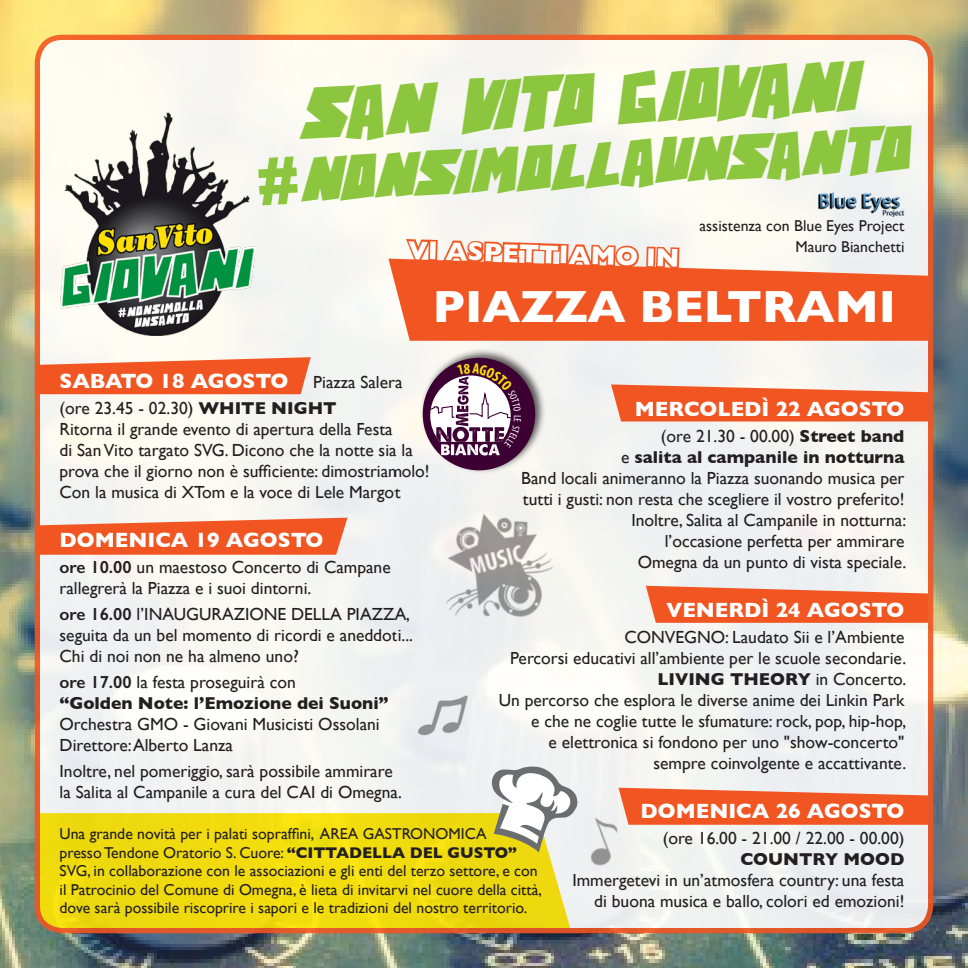
<style>
.page{position:relative;width:968px;height:968px;background:#fff}
.page>*{position:absolute;margin:0;border:0;box-sizing:border-box;transform-origin:0 0}
.t1{font:700 45.85px "Gill Sans";color:#fff}
.t2{font:900 36.4px "Action Comcs";color:#8bc63e}
.t3{font:900 31.85px "Action Comcs";color:#8bc63e}
.t4{font:700 26.25px "Gill Sans";color:#fff}
.t5{font:700 21px "Gill Sans";color:#fff}
.t6{font:17.5px/21px "Gill Sans";color:#231f20}
.t7{font:700 17.5px/21px "Gill Sans";color:#231f20}
.t8{font:15.75px/18.4px "Gill Sans";color:#231f20}
.s1{font-family:"Arial";font-size:63.7px}
.s2{font-weight:400;font-size:17.5px;color:#231f20}
.s3{font-weight:700}
.s4{font-weight:600}
.s5{font-weight:400}
</style>
<div class="page">
<img style="left:0;top:0;width:967px;height:967px">
<div style="left:37px;top:37px;width:893px;height:893px;background:#f5f5f2;border-radius:25px"></div>
<svg style="left:37px;top:813px;width:533px;height:117px;background:#efda11"></svg>
<div style="left:35px;top:35px;width:898px;height:898px;border:5px solid #f15622;border-radius:25px"></div>
<svg style="left:36px;top:357px;width:275px;height:37px;background:#f16a3b"></svg>
<svg style="left:36px;top:517px;width:311px;height:37px;background:#f16b3e"></svg>
<svg style="left:388px;top:258px;width:540px;height:83px;background:#f16738"></svg>
<svg style="left:611px;top:384px;width:316px;height:37px;background:#f16b3d"></svg>
<svg style="left:618px;top:787px;width:309px;height:37px;background:#f06a3d"></svg>
<svg style="left:645px;top:585px;width:282px;height:37px;background:#f06c40"></svg>
<img style="left:60px;top:113px;width:195px;height:222px">
<svg style="left:403px;top:239px;width:278px;height:32px"></svg>
<img style="left:818px;top:192px;width:87px;height:26px">
<div style="left:419px;top:348px;width:127px;height:126px;background:#231f20;opacity:.75"></div>
<div style="left:422px;top:358px;width:113px;height:112px;background:#3d0033;border-radius:50%"></div>
<img style="left:395px;top:464px;width:202px;height:202px">
<img style="left:590px;top:809px;width:38px;height:57px">
<img style="left:415px;top:695px;width:53px;height:43px">
<svg style="left:491px;top:766px;width:87px;height:86px"></svg>
<svg style="left:430px;top:363px;width:91px;height:92px"></svg>
<p class="t2" style="left:295px;top:87px;width:572px;rotate:-3deg">SA N VI TO G IO VA NI</p>
<p class="t3" style="left:256px;top:158px;width:659px;rotate:-3deg"><span class="s1">#</span> NONSIMOL L A UNSA NTO</p>
<p class="t4" style="left:409px;top:228px;width:273px;rotate:2deg">VI ASPETTIAMO IN</p>
<p class="t8" style="left:699px;top:216px;width:206px">assistenza con Blue Eyes Project</p>
<p class="t8" style="left:795px;top:237px;width:110px">Mauro Bianchetti</p>
<p class="t1" style="left:433px;top:270px;width:465px">PIAZZA BELTRAMI</p>
<p class="t5" style="left:60px;top:364px;width:344px">SABATO 18 AGOSTO <span class="s2">Piazza Salera</span></p>
<p class="t6" style="left:60px;top:397px;width:278px">(ore 23.45 - 02.30) <span class="s3">WHITE NIGHT</span></p>
<p class="t6" style="left:60px;top:418px;width:371px">Ritorna il grande evento di apertura della Festa<br>di San Vito targato SVG. Dicono che la notte sia la prova che il giorno non è sufficiente: dimostriamolo!</p>
<p class="t6" style="left:60px;top:481px;width:342px">Con la musica di XTom e la voce di Lele Margot</p>
<p class="t5" style="left:60px;top:523px;width:265px">DOMENICA 19 AGOSTO</p>
<p class="t6" style="left:60px;top:556px;width:332px"><span class="s4">ore 10.00</span> un maestoso Concerto di Campane rallegrerà la Piazza e i suoi dintorni.</p>
<p class="t6" style="left:60px;top:603px;width:355px"><span class="s4">ore 16.00</span> l’INAUGURAZIONE DELLA PIAZZA, seguita da un bel momento di ricordi e aneddoti...<br>Chi di noi non ne ha almeno uno?</p>
<p class="t7" style="left:60px;top:671px;width:330px"><span class="s4">ore 17.00</span> <span class="s5">la festa proseguirà con<br></span>“Golden Note: l’Emozione dei Suoni”</p>
<p class="t6" style="left:60px;top:713px;width:321px">Orchestra GMO - Giovani Musicisti Ossolani</p>
<p class="t6" style="left:60px;top:734px;width:175px">Direttore: Alberto Lanza</p>
<p class="t6" style="left:60px;top:760px;width:344px">Inoltre, nel pomeriggio, sarà possibile ammirare la Salita al Campanile a cura del CAI di Omegna.</p>
<p class="t5" style="left:634px;top:392px;width:271px">MERCOLEDÌ 22 AGOSTO</p>
<p class="t7" style="left:621px;top:425px;width:285px;text-align:right"><span class="s5">(ore 21.30 - 00.00)</span> Street band<br><span class="s5">e</span> salita al campanile in notturna</p>
<p class="t6" style="left:521px;top:467px;width:384px">Band locali animeranno la Piazza suonando musica per tutti i gusti: non resta che scegliere il vostro preferito!</p>
<p class="t6" style="left:631px;top:509px;width:276px;text-align:right">Inoltre, Salita al Campanile in notturna: l’occasione perfetta per ammirare<br>Omegna da un punto di vista speciale.</p>
<p class="t5" style="left:666px;top:593px;width:239px">VENERDÌ 24 AGOSTO</p>
<p class="t6" style="left:624px;top:626px;width:281px">CONVEGNO: Laudato Sii e l’Ambiente</p>
<p class="t6" style="left:510px;top:647px;width:397px">Percorsi educativi all’ambiente per le scuole secondarie.</p>
<p class="t6" style="left:498px;top:668px;width:409px;text-align:right"><span class="s3">LIVING THEORY</span> in Concerto.<br>Un percorso che esplora le diverse anime dei Linkin Park e che ne coglie tutte le sfumature: rock, pop, hip-hop,<br>e elettronica si fondono per uno "show-concerto" sempre coinvolgente e accattivante.</p>
<p class="t5" style="left:640px;top:794px;width:265px">DOMENICA 26 AGOSTO</p>
<p class="t6" style="left:662px;top:827px;width:243px">(ore 16.00 - 21.00 / 22.00 - 00.00)</p>
<p class="t6" style="left:572px;top:848px;width:333px;text-align:right"><span class="s3">COUNTRY MOOD<br></span>Immergetevi in un’atmosfera country: una festa di buona musica e ballo, colori ed emozioni!</p>
<p class="t8" style="left:60px;top:824px;width:428px">Una grande novità per i palati sopraffini, AREA GASTRONOMICA</p>
<p class="t8" style="left:60px;top:842px;width:459px">presso Tendone Oratorio S. Cuore: <span class="s3">“CITTADELLA DEL GUSTO”</span></p>
<p class="t8" style="left:60px;top:861px;width:484px">SVG, in collaborazione con le associazioni e gli enti del terzo settore, e con il Patrocinio del Comune di Omegna, è lieta di invitarvi nel cuore della città, dove sarà possibile riscoprire i sapori e le tradizioni del nostro territorio.</p>
</div>
